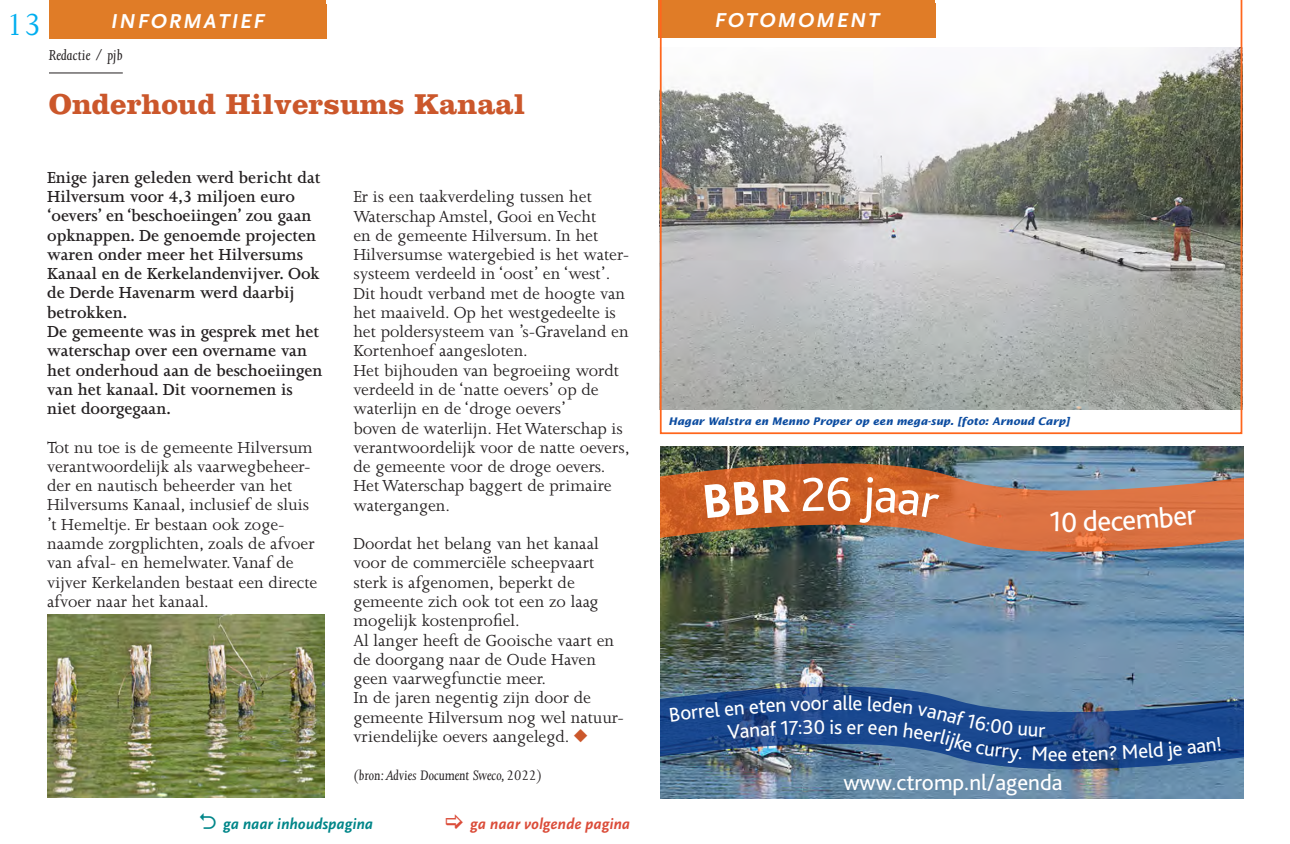
<style>
.page{position:relative;width:1290px;height:844px;background:#fff}
.page>*{position:absolute;margin:0;border:0;box-sizing:border-box;transform-origin:0 0}
.t1{font:50.05px "Bliss 2";color:#fff}
.Basisalinea{font:35px "Joanna";color:#00aeef}
._1-kop{font:700 29.75px "Clarendon";color:#cb572b}
.t2{font:29.22px "Bliss 2";color:#fff}
.t3{font:22.93px "Bliss 2";color:#fff}
._1-kop-2{font:italic 700 21px "Scala Sans";letter-spacing:.1em;color:#fff}
.t4{font:20.82px/23.4px "Bliss 2";color:#fff}
._0-tekst{font:18.38px/19.2px "Joanna";color:#231f20}
._0-tekst-2{font:600 18.38px/19.2px "Joanna";color:#231f20}
._8-auteur_-_boven_ko{font:italic 16.45px "Joanna";color:#231f20}
._0-tekst-3{font:italic 15.75px "Joanna";color:#231f20}
.Basisalinea-2{font:italic 700 15.75px "Scala Sans";color:#db4c39}
.Basisalinea-3{font:italic 700 15.75px "Scala Sans";color:#008689}
._9-bijschr{font:italic 700 10.5px "Lucida Sans";color:#0d4da1}
.s1{color:#cb572b}
</style>
<div class="page">
<div style="left:49px;top:4px;width:278px;height:35px;background:#e07c27"></div>
<div style="left:49px;top:0;width:277px;height:6px;background:#e07c27"></div>
<hr style="left:49px;top:72px;width:74px;height:1px;background:#231f20">
<img style="left:661px;top:446px;width:582px;height:352px">
<img style="left:661px;top:461px;width:582px;height:93px">
<img style="left:661px;top:677px;width:582px;height:94px">
<img style="left:48px;top:614px;width:276px;height:183px">
<div style="left:659px;top:0;width:276px;height:5px;background:#e07c27"></div>
<svg style="left:660px;top:0;width:582px;height:434px"></svg>
<svg style="left:704px;top:478px;width:86px;height:40px;background:#cd5e24"></svg>
<svg style="left:802px;top:477px;width:22px;height:34px"></svg>
<svg style="left:859px;top:476px;width:80px;height:47px;background:#d2652b"></svg>
<svg style="left:1050px;top:512px;width:8px;height:19px"></svg>
<div style="left:1083px;top:505px;width:114px;height:26px;background:#db7242"></div>
<svg style="left:670px;top:706px;width:21px;height:15px"></svg>
<svg style="left:770px;top:699px;width:59px;height:36px;background:#1f498e"></svg>
<svg style="left:847px;top:695px;width:210px;height:68px;background:#285391"></svg>
<svg style="left:1072px;top:737px;width:149px;height:24px;background:#174286"></svg>
<p class="Basisalinea" style="left:6px;top:6px;width:38px">13</p>
<p class="_1-kop-2" style="left:111px;top:10px;width:155px">INFORMATIEF</p>
<p class="_8-auteur_-_boven_ko" style="left:49px;top:46px;width:75px">Redactie / pjb</p>
<p class="_1-kop" style="left:49px;top:86px;width:478px">Onderhoud Hilversums Kanaal</p>
<p class="_0-tekst-2" style="left:47px;top:168px;width:275px">Enige jaren geleden werd bericht dat<br>Hilversum voor 4,3 miljoen euro ‘oevers’ en ‘beschoeiingen’ zou gaan opknappen. De genoemde projecten waren onder meer het Hilversums<br>Kanaal en de Kerkelandenvijver. Ook de Derde Havenarm werd daarbij betrokken.</p>
<p class="_0-tekst-2" style="left:47px;top:322px;width:277px">De gemeente was in gesprek met het waterschap over een overname van het onderhoud aan de beschoeiingen van het kanaal. Dit voornemen is niet doorgegaan.</p>
<p class="_0-tekst" style="left:47px;top:437px;width:267px">Tot nu toe is de gemeente Hilversum verantwoordelijk als vaarwegbeheer&shy;der en nautisch beheerder van het Hilversums Kanaal, inclusief de sluis</p>
<p class="_0-tekst" style="left:47px;top:514px;width:272px">’t Hemeltje. Er bestaan ook zoge&shy;naamde zorgplichten, zoals de afvoer van afval- en hemelwater. Vanaf de vijver Kerkelanden bestaat een directe afvoer naar het kanaal.</p>
<p class="_0-tekst" style="left:353px;top:187px;width:277px">Er is een taakverdeling tussen het Waterschap Amstel, Gooi en Vecht<br>en de gemeente Hilversum. In het Hilversumse watergebied is het water&shy;systeem verdeeld in ‘oost’ en ‘west’.<br>Dit houdt verband met de hoogte van het maaiveld. Op het westgedeelte is het poldersysteem van ’s-Graveland en Kortenhoef aangesloten.</p>
<p class="_0-tekst" style="left:353px;top:360px;width:267px">Het bijhouden van begroeiing wordt verdeeld in de ‘natte oevers’ op de waterlijn en de ‘droge oevers’</p>
<p class="_0-tekst" style="left:353px;top:418px;width:278px">boven de waterlijn. Het Waterschap is verantwoordelijk voor de natte oevers, de gemeente voor de droge oevers.<br>Het Waterschap baggert de primaire watergangen.</p>
<p class="_0-tekst" style="left:353px;top:534px;width:247px">Doordat het belang van het kanaal voor de commerciële scheepvaart sterk is afgenomen, beperkt de gemeente zich ook tot een zo laag mogelijk kostenprofiel.</p>
<p class="_0-tekst" style="left:353px;top:630px;width:262px">Al langer heeft de Gooische vaart en de doorgang naar de Oude Haven geen vaarwegfunctie meer.</p>
<p class="_0-tekst" style="left:353px;top:688px;width:272px">In de jaren negentig zijn door de gemeente Hilversum nog wel natuur&shy;vriendelijke oevers aangelegd. <span class="s1">◆</span></p>
<p class="_0-tekst-3" style="left:353px;top:766px;width:190px">(bron: Advies Document Sweco, 2022)</p>
<p class="Basisalinea-3" style="left:223px;top:815px;width:151px">ga naar inhoudspagina</p>
<p class="Basisalinea-2" style="left:470px;top:815px;width:161px">ga naar volgende pagina</p>
<p class="_1-kop-2" style="left:715px;top:9px;width:166px">FOTOMOMENT</p>
<p class="_9-bijschr" style="left:668px;top:415px;width:403px">Hagar Walstra en Menno Proper op een mega-sup. [foto: Arnoud Carp]</p>
<p class="t1" style="left:825px;top:462px;width:29px">6</p>
<p class="t2" style="left:1061px;top:503px;width:18px">0</p>
<p class="t4" style="left:690px;top:700px;width:30px;rotate:-6deg">rrel</p>
<p class="t4" style="left:723px;top:696px;width:25px;rotate:-5deg">en<br>Va</p>
<p class="t4" style="left:747px;top:694px;width:29px;rotate:-4deg">ete na</p>
<p class="t4" style="left:833px;top:690px;width:17px">al</p>
<p class="t4" style="left:830px;top:714px;width:14px">is</p>
<p class="t4" style="left:1057px;top:741px;width:12px">e</p>
<p class="t3" style="left:843px;top:767px;width:221px">www.ctromp.nl/agenda</p>
</div>
